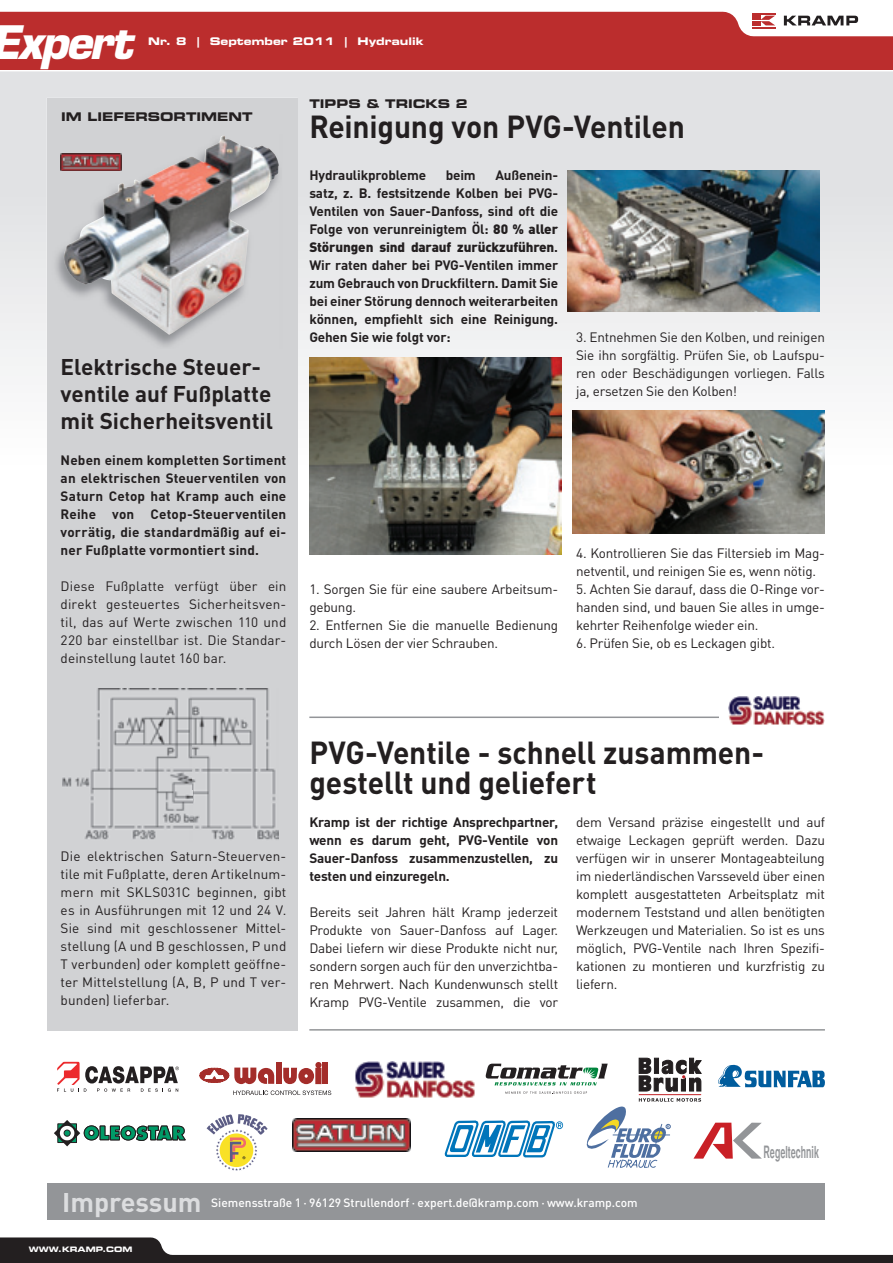
<style>
.page{position:relative;width:893px;height:1263px;background:#fff}
.page>*{position:absolute;margin:0;border:0;box-sizing:border-box;transform-origin:0 0}
.t1{font:italic 700 45px "Eurostile LT Std";letter-spacing:-.05em;color:#fff}
.t2{font:700 31.5px/30px "DIN Pro";letter-spacing:-.005em;color:#231f20;scale:.95 1}
.t3{font:700 27px "DIN Pro";color:#dcdddf}
.t4{font:700 22.5px/27px "DIN Pro";color:#231f20}
.t5{font:16.5px "Helvetica CY Bold";color:#939598;scale:.65 1}
.t6{font:13.5px/18px "DIN Pro";letter-spacing:-.015em;color:#231f20;text-align:justify}
.t7{font:700 13.5px/18px "DIN Pro";letter-spacing:-.01em;color:#231f20;text-align:justify}
.t8{font:500 12px "DIN Pro";color:#fff}
.t9{font:12px "Eurostile LT Pro Bold Ex 2";color:#231f20}
.t10{font:10.5px "Eurostile LT Std Bold Ex 2";color:#fff}
.t11{font:7.5px "Eurostile LT Std Bold Ex 2";color:#fff}
.s1{font-weight:900}
.s2{font-size:16.95px}
</style>
<div class="page">
<div style="left:0;top:0;width:893px;height:69px;background:#bb2d2d"></div>
<svg style="left:0;top:0;width:893px;height:37px"></svg>
<svg style="left:0;top:71px;width:893px;height:398px"></svg>
<svg style="left:0;top:1237px;width:893px;height:26px"></svg>
<div style="left:47px;top:1183px;width:777px;height:37px;background:#939598"></div>
<div style="left:47px;top:98px;width:251px;height:932px;background:#d1d2d4"></div>
<hr style="left:309px;top:1029px;width:516px;height:1px;background:#939598">
<hr style="left:309px;top:716px;width:516px;height:2px;background:#939598">
<div style="left:720px;top:696px;width:105px;height:42px;background:#fff"></div>
<img style="left:728px;top:696px;width:97px;height:29px">
<svg style="left:57px;top:1062px;width:121px;height:30px"></svg>
<svg style="left:200px;top:1067px;width:74px;height:17px"></svg>
<div style="left:276px;top:1062px;width:5px;height:22px;background:#a42d2a"></div>
<div style="left:323px;top:1062px;width:5px;height:22px;background:#a42d2a"></div>
<svg style="left:283px;top:1062px;width:39px;height:22px"></svg>
<svg style="left:233px;top:1090px;width:98px;height:5px"></svg>
<img style="left:355px;top:1062px;width:90px;height:36px">
<img style="left:292px;top:1118px;width:119px;height:34px">
<svg style="left:54px;top:1120px;width:131px;height:26px"></svg>
<svg style="left:445px;top:1057px;width:380px;height:111px"></svg>
<svg style="left:207px;top:1114px;width:61px;height:57px"></svg>
<img style="left:309px;top:357px;width:252px;height:198px">
<img style="left:568px;top:171px;width:251px;height:140px">
<img style="left:573px;top:411px;width:251px;height:122px">
<img style="left:63px;top:689px;width:216px;height:151px">
<img style="left:56px;top:153px;width:223px;height:193px">
<img style="left:60px;top:154px;width:4px;height:17px">
<img style="left:64px;top:136px;width:214px;height:199px">
<h1 class="t1" style="left:-10px;top:15px;width:144px">Expert</h1>
<p class="t10" style="left:148px;top:34px;width:277px">Nr. 8 | September 2011 | Hydraulik</p>
<p class="t9" style="left:61px;top:109px;width:193px">IM LIEFERSORTIMENT</p>
<h3 class="t4" style="left:61px;top:352px;width:214px">Elektrische Steuer&shy;ventile auf Fußplatte mit Sicherheitsventil</h3>
<p class="t7" style="left:61px;top:450px;width:227px">Neben einem kompletten Sortiment an elektrischen Steuerventilen von Saturn Cetop hat Kramp auch eine Reihe von Cetop-Steuerventilen vorrätig, die standardmäßig auf ei&shy;ner Fußplatte vormontiert sind.</p>
<p class="t6" style="left:61px;top:576px;width:227px">Diese Fußplatte verfügt über ein direkt gesteuertes Sicherheitsven&shy;til, das auf Werte zwischen 110 und 220 bar einstellbar ist. Die Standar&shy;deinstellung lautet 160 bar.</p>
<p class="t9" style="left:309px;top:95px;width:160px">TIPPS &amp; TRICKS 2</p>
<h2 class="t2" style="left:309px;top:110px;width:397px">Reinigung von PVG-Ventilen</h2>
<p class="t7" style="left:309px;top:166px;width:250px;text-indent:186px">Außenein&shy;satz, z. B. festsitzende Kolben bei PVG-Ventilen von Sauer-Danfoss, sind oft die Folge von verunreinigtem Öl: <span class="s1">80 % aller Störungen sind darauf zurückzuführen</span>.<br>Wir raten daher bei PVG-Ventilen immer zum Gebrauch von Druckfiltern. Damit Sie bei einer Störung dennoch weiterarbeiten können, empfiehlt sich eine Reinigung.<br>Gehen Sie wie folgt vor:</p>
<p class="t7" style="left:309px;top:166px;width:118px">Hydraulikprobleme</p>
<p class="t7" style="left:446px;top:166px;width:32px">beim</p>
<p class="t6" style="left:576px;top:328px;width:250px">3. Entnehmen Sie den Kolben, und reinigen Sie ihn sorgfältig. Prüfen Sie, ob Laufspu&shy;ren oder Beschädigungen vorliegen. Falls ja, ersetzen Sie den Kolben!</p>
<p class="t6" style="left:309px;top:580px;width:250px">1. Sorgen Sie für eine saubere Arbeitsum&shy;gebung.</p>
<p class="t6" style="left:309px;top:616px;width:250px">2. Entfernen Sie die manuelle Bedienung durch Lösen der vier Schrauben.</p>
<p class="t6" style="left:576px;top:544px;width:250px">4. Kontrollieren Sie das Filtersieb im Mag&shy;netventil, und reinigen Sie es, wenn nötig.</p>
<p class="t6" style="left:576px;top:579px;width:250px">5. Achten Sie darauf, dass die O-Ringe vor&shy;handen sind, und bauen Sie alles in umge&shy;kehrter Reihenfolge wieder ein.</p>
<p class="t6" style="left:576px;top:633px;width:201px">6. Prüfen Sie, ob es Leckagen gibt.</p>
<p class="t6" style="left:61px;top:846px;width:227px">Die elektrischen Saturn-Steuerven&shy;tile mit Fußplatte, deren Artikelnum&shy;mern mit SKLS031C beginnen, gibt es in Ausführungen mit 12 und 24 V.<br>Sie sind mit geschlossener Mittel&shy;stellung (A und B geschlossen, P und T verbunden) oder komplett geöffne&shy;ter Mittelstellung (A, B, P und T ver&shy;bunden) lieferbar.</p>
<h2 class="t2" style="left:309px;top:736px;width:480px">PVG-Ventile - schnell zusammen&shy;gestellt und geliefert</h2>
<p class="t7" style="left:309px;top:813px;width:250px">Kramp ist der richtige Ansprechpartner, wenn es darum geht, PVG-Ventile von Sauer-Danfoss zusammenzustellen, zu testen und einzuregeln.</p>
<p class="t6" style="left:309px;top:903px;width:250px">Bereits seit Jahren hält Kramp jederzeit Produkte von Sauer-Danfoss auf Lager.<br>Dabei liefern wir diese Produkte nicht nur, sondern sorgen auch für den unverzichtba&shy;ren Mehrwert. Nach Kundenwunsch stellt Kramp PVG-Ventile zusammen, die vor</p>
<p class="t6" style="left:576px;top:813px;width:250px">dem Versand präzise eingestellt und auf etwaige Leckagen geprüft werden. Dazu verfügen wir in unserer Montageabteilung im niederländischen Varsseveld über einen komplett ausgestatteten Arbeitsplatz mit modernem Teststand und allen benötigten Werkzeugen und Materialien. So ist es uns möglich, PVG-Ventile nach Ihren Spezifi&shy;kationen zu montieren und kurzfristig zu liefern.</p>
<p class="t5" style="left:764px;top:1142px;width:87px"><span class="s2">R</span>egeltechnik</p>
<h3 class="t3" style="left:62px;top:1184px;width:141px">Impressum</h3>
<p class="t8" style="left:211px;top:1194px;width:428px">Siemensstraße 1 · 96129 Strullendorf · expert.de@kramp.com · www.kramp.com</p>
<p class="t11" style="left:29px;top:1244px;width:105px">WWW.KRAMP.COM</p>
</div>
